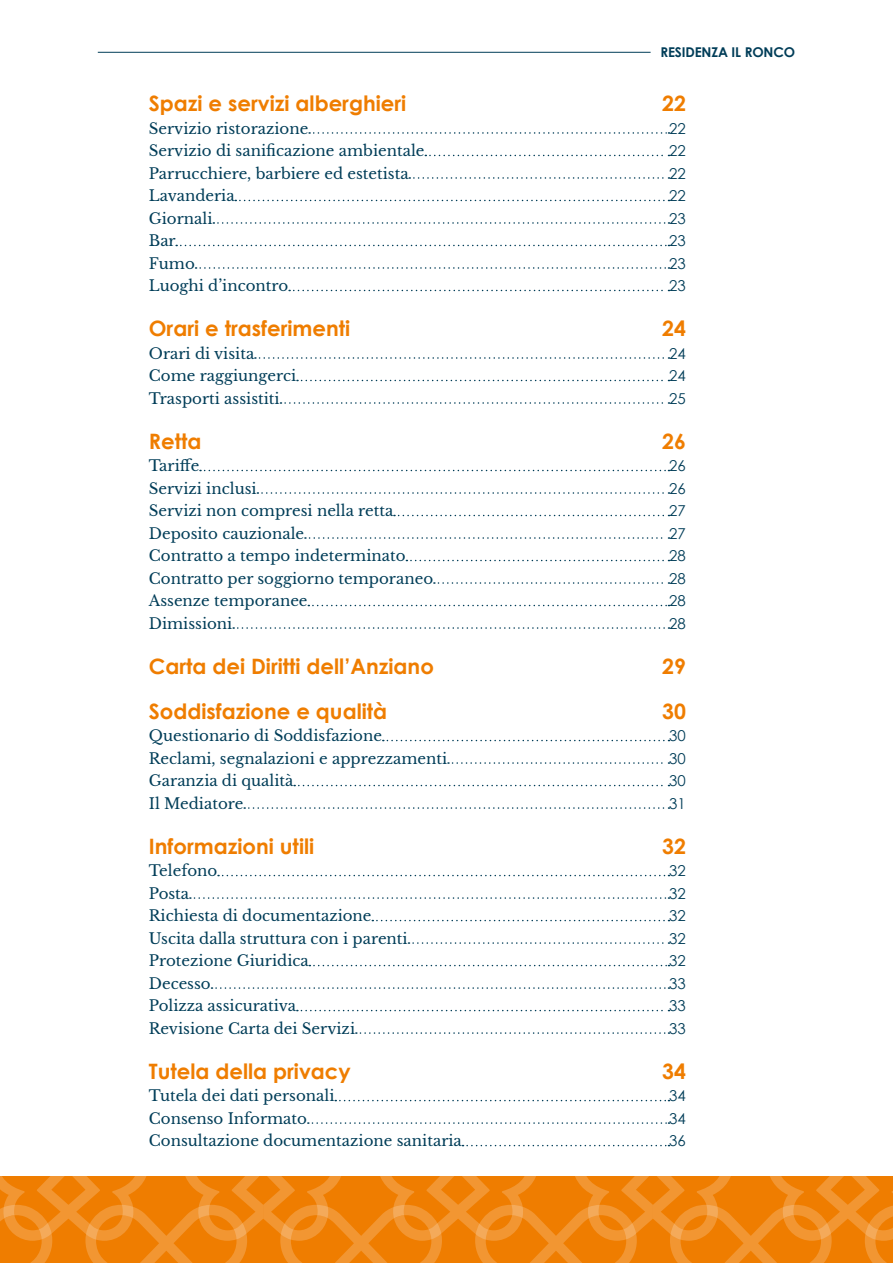
<style>
.page{position:relative;width:893px;height:1263px;background:#fff}
.page>*{position:absolute;margin:0;border:0;box-sizing:border-box;transform-origin:0 0}
.t1{font:700 21.15px "Century Gothic";color:#ef7d00}
.t2{font:15px "Libre Baskerville";color:#003d58}
.t3{font:15px "Century Gothic";color:#003d58}
.t4{font:700 13.5px "Century Gothic";letter-spacing:-.01em;color:#003d58}
</style>
<div class="page">
<svg style="left:0;top:1176px;width:893px;height:87px;fill:#ef7d00"></svg>
<hr style="left:98px;top:52px;width:553px;height:1px;background:#003d58">
<svg style="left:309px;top:132px;width:360px;height:2px"></svg>
<svg style="left:425px;top:155px;width:244px;height:1px"></svg>
<svg style="left:409px;top:177px;width:260px;height:2px"></svg>
<svg style="left:235px;top:200px;width:434px;height:1px"></svg>
<svg style="left:213px;top:222px;width:456px;height:2px"></svg>
<svg style="left:176px;top:245px;width:493px;height:1px"></svg>
<svg style="left:196px;top:267px;width:473px;height:2px"></svg>
<svg style="left:289px;top:290px;width:380px;height:1px"></svg>
<svg style="left:255px;top:357px;width:414px;height:2px"></svg>
<svg style="left:297px;top:380px;width:372px;height:1px"></svg>
<svg style="left:280px;top:402px;width:389px;height:2px"></svg>
<svg style="left:200px;top:470px;width:469px;height:1px"></svg>
<svg style="left:257px;top:492px;width:412px;height:2px"></svg>
<svg style="left:394px;top:515px;width:275px;height:1px"></svg>
<svg style="left:305px;top:537px;width:364px;height:2px"></svg>
<svg style="left:406px;top:560px;width:263px;height:1px"></svg>
<svg style="left:434px;top:582px;width:235px;height:2px"></svg>
<svg style="left:308px;top:605px;width:361px;height:1px"></svg>
<svg style="left:233px;top:627px;width:436px;height:2px"></svg>
<svg style="left:383px;top:740px;width:286px;height:1px"></svg>
<svg style="left:448px;top:762px;width:221px;height:2px"></svg>
<svg style="left:294px;top:785px;width:375px;height:1px"></svg>
<svg style="left:244px;top:807px;width:425px;height:2px"></svg>
<svg style="left:218px;top:875px;width:451px;height:1px"></svg>
<svg style="left:190px;top:897px;width:479px;height:2px"></svg>
<svg style="left:372px;top:920px;width:297px;height:1px"></svg>
<svg style="left:408px;top:942px;width:261px;height:2px"></svg>
<svg style="left:309px;top:965px;width:360px;height:1px"></svg>
<svg style="left:211px;top:987px;width:458px;height:2px"></svg>
<svg style="left:297px;top:1010px;width:372px;height:1px"></svg>
<svg style="left:356px;top:1032px;width:313px;height:2px"></svg>
<svg style="left:335px;top:1100px;width:334px;height:1px"></svg>
<svg style="left:308px;top:1122px;width:361px;height:2px"></svg>
<svg style="left:462px;top:1145px;width:207px;height:1px"></svg>
<p class="t4" style="left:660px;top:44px;width:136px">RESIDENZA IL RONCO</p>
<h1 class="t1" style="left:149px;top:90px;width:259px">Spazi e servizi alberghieri</h1>
<h1 class="t1" style="left:662px;top:90px;width:25px">22</h1>
<p class="t2" style="left:149px;top:119px;width:161px">Servizio ristorazione</p>
<p class="t3" style="left:669px;top:119px;width:18px">22</p>
<p class="t2" style="left:149px;top:142px;width:277px">Servizio di sanificazione ambientale</p>
<p class="t3" style="left:669px;top:142px;width:18px">22</p>
<p class="t2" style="left:149px;top:164px;width:261px">Parrucchiere, barbiere ed estetista</p>
<p class="t3" style="left:669px;top:164px;width:18px">22</p>
<p class="t2" style="left:149px;top:187px;width:87px">Lavanderia</p>
<p class="t3" style="left:669px;top:187px;width:18px">22</p>
<p class="t2" style="left:149px;top:209px;width:65px">Giornali</p>
<p class="t3" style="left:669px;top:209px;width:18px">23</p>
<p class="t2" style="left:149px;top:232px;width:28px">Bar</p>
<p class="t3" style="left:669px;top:232px;width:18px">23</p>
<p class="t2" style="left:149px;top:254px;width:48px">Fumo</p>
<p class="t3" style="left:669px;top:254px;width:18px">23</p>
<p class="t2" style="left:149px;top:277px;width:141px">Luoghi d’incontro</p>
<p class="t3" style="left:669px;top:277px;width:18px">23</p>
<h1 class="t1" style="left:149px;top:315px;width:203px">Orari e trasferimenti</h1>
<h1 class="t1" style="left:662px;top:315px;width:25px">24</h1>
<p class="t2" style="left:149px;top:344px;width:107px">Orari di visita</p>
<p class="t3" style="left:669px;top:344px;width:18px">24</p>
<p class="t2" style="left:149px;top:367px;width:149px">Come raggiungerci</p>
<p class="t3" style="left:669px;top:367px;width:18px">24</p>
<p class="t2" style="left:149px;top:389px;width:132px">Trasporti assistiti</p>
<p class="t3" style="left:669px;top:389px;width:18px">25</p>
<h1 class="t1" style="left:149px;top:428px;width:54px">Retta</h1>
<h1 class="t1" style="left:662px;top:428px;width:25px">26</h1>
<p class="t2" style="left:149px;top:457px;width:52px">Tariffe</p>
<p class="t3" style="left:669px;top:457px;width:18px">26</p>
<p class="t2" style="left:149px;top:479px;width:109px">Servizi inclusi</p>
<p class="t3" style="left:669px;top:479px;width:18px">26</p>
<p class="t2" style="left:149px;top:502px;width:246px">Servizi non compresi nella retta</p>
<p class="t3" style="left:669px;top:502px;width:18px">27</p>
<p class="t2" style="left:149px;top:524px;width:157px">Deposito cauzionale</p>
<p class="t3" style="left:669px;top:524px;width:18px">27</p>
<p class="t2" style="left:149px;top:547px;width:258px">Contratto a tempo indeterminato</p>
<p class="t3" style="left:669px;top:547px;width:18px">28</p>
<p class="t2" style="left:149px;top:569px;width:286px">Contratto per soggiorno temporaneo</p>
<p class="t3" style="left:669px;top:569px;width:18px">28</p>
<p class="t2" style="left:149px;top:592px;width:160px">Assenze temporanee</p>
<p class="t3" style="left:669px;top:592px;width:18px">28</p>
<p class="t2" style="left:149px;top:614px;width:85px">Dimissioni</p>
<p class="t3" style="left:669px;top:614px;width:18px">28</p>
<h1 class="t1" style="left:149px;top:653px;width:287px">Carta dei Diritti dell’Anziano</h1>
<h1 class="t1" style="left:662px;top:653px;width:25px">29</h1>
<h1 class="t1" style="left:149px;top:698px;width:240px">Soddisfazione e qualità</h1>
<h1 class="t1" style="left:662px;top:698px;width:25px">30</h1>
<p class="t2" style="left:149px;top:727px;width:235px">Questionario di Soddisfazione</p>
<p class="t3" style="left:669px;top:727px;width:18px">30</p>
<p class="t2" style="left:149px;top:749px;width:300px">Reclami, segnalazioni e apprezzamenti</p>
<p class="t3" style="left:669px;top:749px;width:18px">30</p>
<p class="t2" style="left:149px;top:772px;width:146px">Garanzia di qualità</p>
<p class="t3" style="left:669px;top:772px;width:18px">30</p>
<p class="t2" style="left:149px;top:794px;width:96px">Il Mediatore</p>
<p class="t3" style="left:669px;top:794px;width:18px">31</p>
<h1 class="t1" style="left:149px;top:833px;width:167px">Informazioni utili</h1>
<h1 class="t1" style="left:662px;top:833px;width:25px">32</h1>
<p class="t2" style="left:149px;top:862px;width:70px">Telefono</p>
<p class="t3" style="left:669px;top:862px;width:18px">32</p>
<p class="t2" style="left:149px;top:884px;width:42px">Posta</p>
<p class="t3" style="left:669px;top:884px;width:18px">32</p>
<p class="t2" style="left:149px;top:907px;width:224px">Richiesta di documentazione</p>
<p class="t3" style="left:669px;top:907px;width:18px">32</p>
<p class="t2" style="left:149px;top:929px;width:260px">Uscita dalla struttura con i parenti</p>
<p class="t3" style="left:669px;top:929px;width:18px">32</p>
<p class="t2" style="left:149px;top:952px;width:161px">Protezione Giuridica</p>
<p class="t3" style="left:669px;top:952px;width:18px">32</p>
<p class="t2" style="left:149px;top:974px;width:63px">Decesso</p>
<p class="t3" style="left:669px;top:974px;width:18px">33</p>
<p class="t2" style="left:149px;top:997px;width:149px">Polizza assicurativa</p>
<p class="t3" style="left:669px;top:997px;width:18px">33</p>
<p class="t2" style="left:149px;top:1019px;width:208px">Revisione Carta dei Servizi</p>
<p class="t3" style="left:669px;top:1019px;width:18px">33</p>
<h1 class="t1" style="left:149px;top:1058px;width:203px">Tutela della privacy</h1>
<h1 class="t1" style="left:662px;top:1058px;width:25px">34</h1>
<p class="t2" style="left:149px;top:1087px;width:187px">Tutela dei dati personali</p>
<p class="t3" style="left:669px;top:1087px;width:18px">34</p>
<p class="t2" style="left:149px;top:1109px;width:160px">Consenso Informato</p>
<p class="t3" style="left:669px;top:1109px;width:18px">34</p>
<p class="t2" style="left:149px;top:1132px;width:315px">Consultazione documentazione sanitaria</p>
<p class="t3" style="left:669px;top:1132px;width:18px">36</p>
</div>
